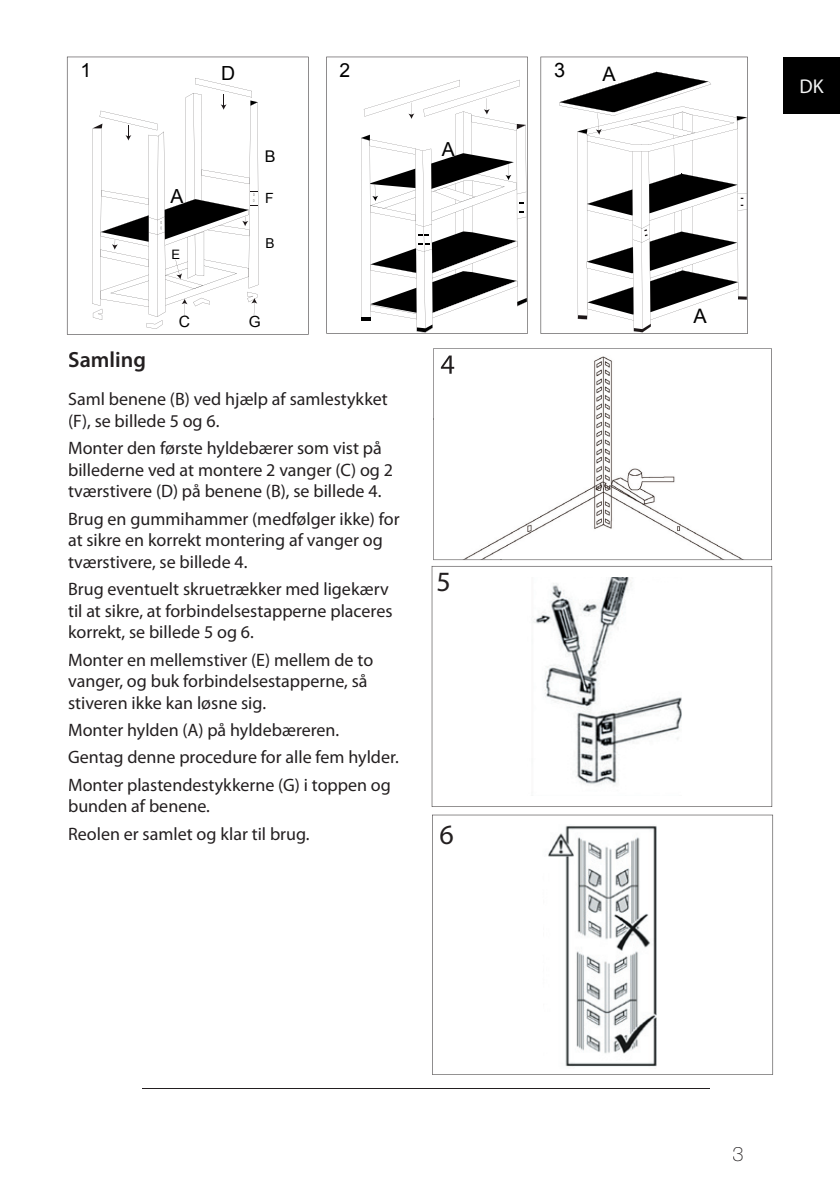
<style>
.page{position:relative;width:840px;height:1191px;background:#fff}
.page>*{position:absolute;margin:0;border:0;box-sizing:border-box;transform-origin:0 0}
.t1{font:28px "Myriad Pro";color:#231f20}
.t2{font:600 22px "Myriad Pro";color:#231f20}
.t3{font:20px "Arial";color:#000}
.t4{font:20px "Myriad Pro";color:#f4f5f5}
.t5{font:100 20px "Helvetica Neue";color:#231f20}
.t6{font:19.4px "Arial";color:#000}
.t7{font:18px/21.6px "Myriad Pro";color:#231f20}
.t8{font:16.2px "Arial";color:#000}
.t9{font:15.6px "Arial";color:#000}
.t10{font:15.4px "Arial";color:#000}
.t11{font:14px "Arial";color:#000}
.t12{font:13.6px "Arial";color:#000}
.t13{font:13px "Arial";color:#000}
</style>
<div class="page">
<hr style="left:142px;top:1088px;width:567px;height:1px;background:#231f20">
<div style="left:782px;top:57px;width:57px;height:56px;background:#000"></div>
<svg style="left:433px;top:348px;width:338px;height:141px"></svg>
<img style="left:433px;top:349px;width:338px;height:70px">
<img style="left:433px;top:419px;width:68px;height:141px">
<img style="left:500px;top:489px;width:271px;height:71px">
<img style="left:440px;top:355px;width:14px;height:19px">
<svg style="left:67px;top:57px;width:241px;height:277px"></svg>
<svg style="left:326px;top:57px;width:201px;height:276px"></svg>
<svg style="left:540px;top:57px;width:207px;height:277px"></svg>
<svg style="left:432px;top:814px;width:340px;height:260px"></svg>
<img style="left:542px;top:816px;width:122px;height:255px">
<svg style="left:431px;top:566px;width:340px;height:241px"></svg>
<p class="t6" style="left:81px;top:57px;width:12px">1</p>
<p class="t6" style="left:221px;top:61px;width:16px">D</p>
<p class="t8" style="left:264px;top:146px;width:12px">B</p>
<p class="t6" style="left:170px;top:183px;width:14px">A</p>
<p class="t11" style="left:265px;top:189px;width:10px">F</p>
<p class="t12" style="left:265px;top:234px;width:11px">B</p>
<p class="t13" style="left:171px;top:246px;width:10px">E</p>
<p class="t9" style="left:179px;top:311px;width:13px">C</p>
<p class="t10" style="left:248px;top:311px;width:13px">G</p>
<p class="t3" style="left:554px;top:57px;width:13px">3</p>
<p class="t6" style="left:339px;top:57px;width:12px">2</p>
<p class="t3" style="left:602px;top:60px;width:15px">A</p>
<p class="t6" style="left:441px;top:137px;width:14px">A</p>
<p class="t2" style="left:68px;top:345px;width:79px">Samling</p>
<p class="t7" style="left:68px;top:388px;width:321px">Saml benene (B) ved hjælp af samlestykket (F), se billede 5 og 6.</p>
<p class="t7" style="left:68px;top:437px;width:326px">Monter den første hyldebærer som vist på billederne ved at montere 2 vanger (C) og 2 tværstivere (D) på benene (B), se billede 4.</p>
<p class="t7" style="left:68px;top:507px;width:333px">Brug en gummihammer (medfølger ikke) for at sikre en korrekt montering af vanger og tværstivere, se billede 4.</p>
<p class="t7" style="left:68px;top:578px;width:326px">Brug eventuelt skruetrækker med ligekærv til at sikre, at forbindelsestapperne placeres korrekt, se billede 5 og 6.</p>
<p class="t7" style="left:68px;top:648px;width:306px">Monter en mellemstiver (E) mellem de to vanger, og buk forbindelsestapperne, så stiveren ikke kan løsne sig.</p>
<p class="t7" style="left:68px;top:716px;width:332px;line-height:27.2px">Monter hylden (A) på hyldebæreren.<br>Gentag denne procedure for alle fem hylder.<br>Monter plastendestykkerne (G) i toppen og</p>
<p class="t7" style="left:68px;top:792px;width:243px;line-height:27.2px">bunden af benene.<br>Reolen er samlet og klar til brug.</p>
<h1 class="t1" style="left:436px;top:564px;width:16px">5</h1>
<h1 class="t1" style="left:439px;top:817px;width:16px">6</h1>
<p class="t3" style="left:693px;top:303px;width:15px">A</p>
<p class="t4" style="left:799px;top:73px;width:26px">DK</p>
<p class="t5" style="left:732px;top:1142px;width:13px">3</p>
</div>
